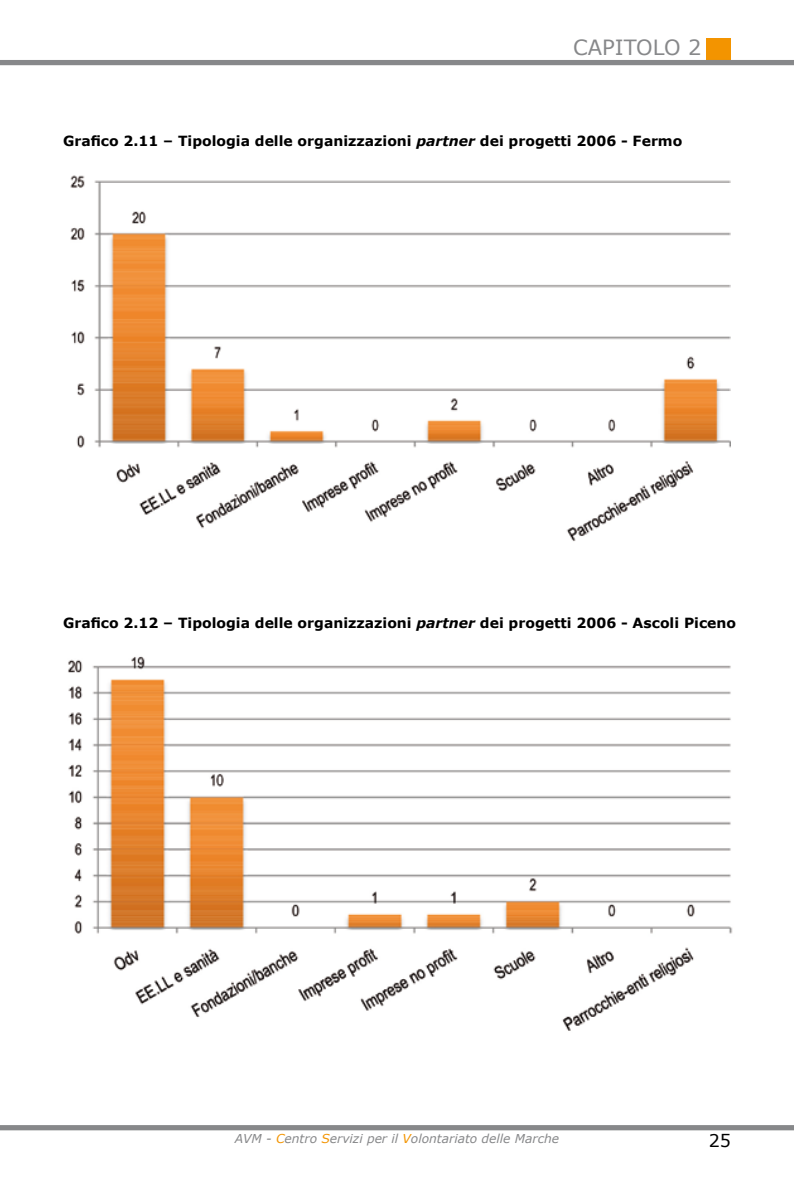
<style>
.page{position:relative;width:794px;height:1191px;background:#fff}
.page>*{position:absolute;margin:0;border:0;box-sizing:border-box;transform-origin:0 0}
.t1{font:21px "Verdana";color:#87888a}
.t2{font:17.5px "Verdana";color:#000}
.t3{font:700 14px "Verdana";color:#000}
.t4{font:italic 12.25px "Verdana";color:#87888a}
.s1{font-style:italic}
.s2{color:#f39400}
</style>
<div class="page">
<div style="left:706px;top:38px;width:25px;height:25px;background:#f39400"></div>
<div style="left:0;top:1125px;width:794px;height:5px;background:#87888a"></div>
<div style="left:0;top:60px;width:794px;height:5px;background:#87888a"></div>
<img style="left:70px;top:175px;width:660px;height:366px">
<img style="left:68px;top:656px;width:665px;height:375px">
<h1 class="t1" style="left:573px;top:34px;width:130px">CAPITOLO 2</h1>
<p class="t3" style="left:63px;top:132px;width:621px">Grafico 2.11 – Tipologia delle organizzazioni <span class="s1">partner</span> dei progetti 2006 - Fermo</p>
<p class="t3" style="left:63px;top:614px;width:674px">Grafico 2.12 – Tipologia delle organizzazioni <span class="s1">partner</span> dei progetti 2006 - Ascoli Piceno</p>
<p class="t4" style="left:235px;top:1130px;width:326px">AVM - <span class="s2">C</span>entro <span class="s2">S</span>ervizi per il <span class="s2">V</span>olontariato delle Marche</p>
<p class="t2" style="left:708px;top:1129px;width:24px">25</p>
</div>
